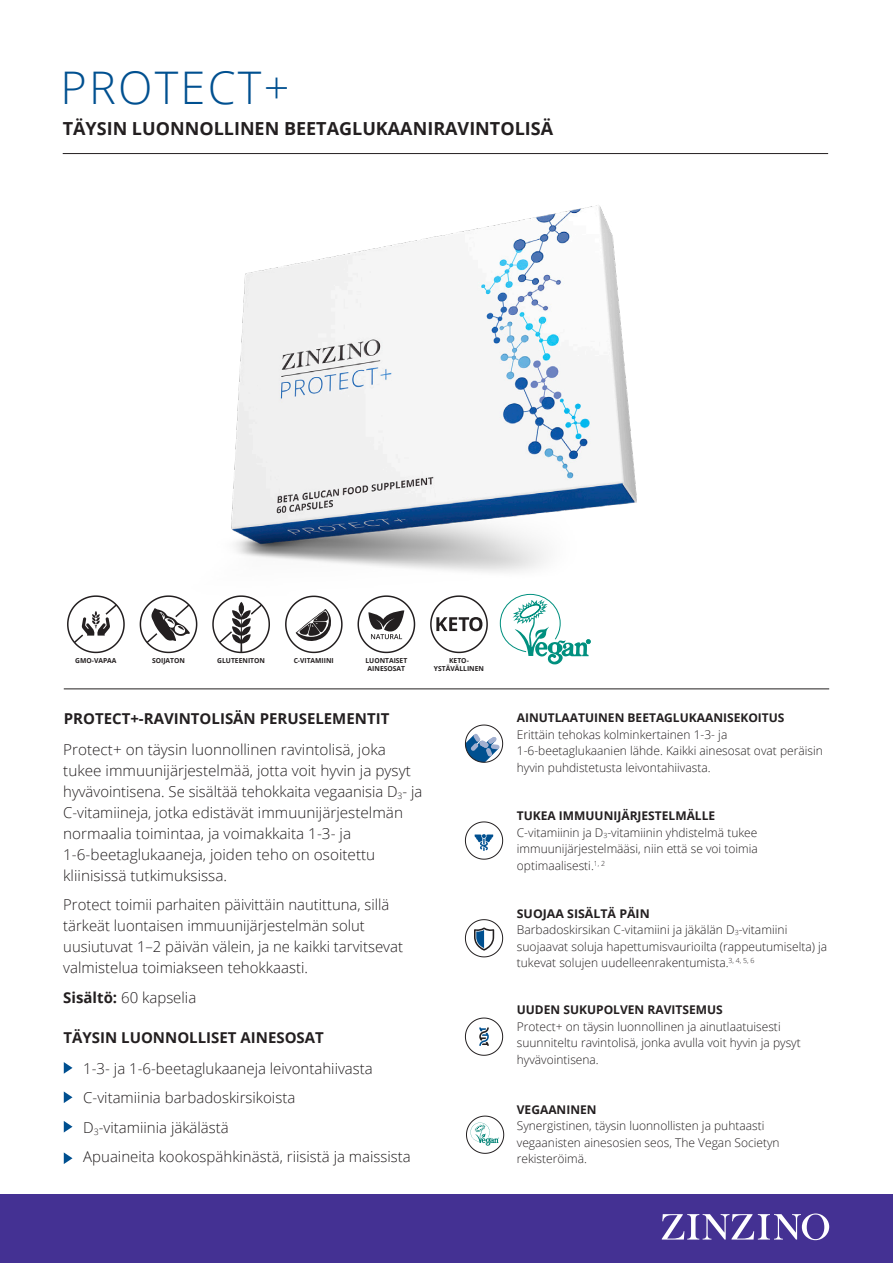
<style>
.page{position:relative;width:893px;height:1263px;background:#fff}
.page>*{position:absolute;margin:0;border:0;box-sizing:border-box;transform-origin:0 0}
.t1{font:300 45px "Open Sans";letter-spacing:.05em;color:#005090}
.Brödtext{font:700 18px "Open Sans";color:#231f20}
.Brödtext-2{font:300 15px/21px "Open Sans";color:#231f20}
.Brödtext-3{font:700 15px "Open Sans";color:#231f20}
.Brödtext-4{font:300 12px/16.5px "Open Sans";color:#231f20}
.Brödtext-5{font:700 12px "Open Sans";color:#231f20}
.Brödtext-6{font:700 6.9px/8.2px "Open Sans";color:#231f20;text-align:center}
.s1{font-weight:700}
</style>
<div class="page">
<div style="left:0;top:1194px;width:893px;height:69px;background:#443193"></div>
<svg style="left:662px;top:1213px;width:167px;height:27px"></svg>
<hr style="left:63px;top:153px;width:765px;height:1px;background:#231f20">
<img style="left:231px;top:205px;width:406px;height:417px">
<svg style="left:67px;top:595px;width:58px;height:59px"></svg>
<svg style="left:139px;top:595px;width:59px;height:59px"></svg>
<svg style="left:212px;top:594px;width:59px;height:60px"></svg>
<svg style="left:284px;top:595px;width:59px;height:59px"></svg>
<svg style="left:357px;top:594px;width:59px;height:60px"></svg>
<svg style="left:429px;top:594px;width:60px;height:60px"></svg>
<hr style="left:64px;top:689px;width:765px;height:1px;background:#231f20">
<svg style="left:464px;top:724px;width:40px;height:39px"></svg>
<svg style="left:464px;top:821px;width:40px;height:39px"></svg>
<svg style="left:464px;top:919px;width:40px;height:39px"></svg>
<svg style="left:464px;top:1017px;width:40px;height:39px"></svg>
<svg style="left:64px;top:1062px;width:9px;height:12px"></svg>
<svg style="left:64px;top:1091px;width:9px;height:12px"></svg>
<svg style="left:64px;top:1121px;width:9px;height:11px"></svg>
<svg style="left:64px;top:1152px;width:9px;height:12px"></svg>
<svg style="left:500px;top:594px;width:90px;height:71px"></svg>
<svg style="left:466px;top:1115px;width:39px;height:39px"></svg>
<p class="t1" style="left:61px;top:56px;width:230px">PROTECT+</p>
<p class="Brödtext" style="left:63px;top:116px;width:492px">TÄYSIN LUONNOLLINEN BEETAGLUKAANIRAVINTOLISÄ</p>
<p class="Brödtext-6" style="left:75px;top:656px;width:43px">GMO-VAPAA</p>
<p class="Brödtext-6" style="left:152px;top:656px;width:34px">SOIJATON</p>
<p class="Brödtext-6" style="left:217px;top:656px;width:49px">GLUTEENITON</p>
<p class="Brödtext-6" style="left:294px;top:656px;width:42px">C-VITAMIINI</p>
<p class="Brödtext-6" style="left:365px;top:656px;width:43px">LUONTAISET<br>AINESOSAT</p>
<p class="Brödtext-6" style="left:434px;top:656px;width:52px">KETO-<br>YSTÄVÄLLINEN</p>
<p class="Brödtext-3" style="left:64px;top:708px;width:327px">PROTECT+-RAVINTOLISÄN PERUSELEMENTIT</p>
<p class="Brödtext-5" style="left:517px;top:710px;width:269px">AINUTLAATUINEN BEETAGLUKAANISEKOITUS</p>
<p class="Brödtext-4" style="left:517px;top:726px;width:307px">Erittäin tehokas kolminkertainen 1-3- ja<br>1-6-beetaglukaanien lähde. Kaikki ainesosat ovat peräisin hyvin puhdistetusta leivontahiivasta.</p>
<p class="Brödtext-5" style="left:517px;top:807px;width:200px">TUKEA IMMUUNIJÄRJESTELMÄLLE</p>
<p class="Brödtext-4" style="left:517px;top:824px;width:243px;text-align:justify">C-vitamiinin ja D<sub>3</sub>-vitamiinin yhdistelmä tukee immuunijärjestelmääsi, niin että se voi toimia optimaalisesti.<sup>1,</sup> <sup>2</sup></p>
<p class="Brödtext-5" style="left:517px;top:905px;width:134px">SUOJAA SISÄLTÄ PÄIN</p>
<p class="Brödtext-4" style="left:517px;top:921px;width:312px">Barbadoskirsikan C-vitamiini ja jäkälän D<sub>3</sub>-vitamiini suojaavat soluja hapettumisvaurioilta (rappeutumiselta) ja tukevat solujen uudelleenrakentumista.<sup>3,</sup> <sup>4,</sup> <sup>5,</sup> <sup>6</sup></p>
<p class="Brödtext-5" style="left:517px;top:1001px;width:207px">UUDEN SUKUPOLVEN RAVITSEMUS</p>
<p class="Brödtext-4" style="left:517px;top:1018px;width:285px">Protect+ on täysin luonnollinen ja ainutlaatuisesti suunniteltu ravintolisä, jonka avulla voit hyvin ja pysyt hyvävointisena.</p>
<p class="Brödtext-5" style="left:517px;top:1101px;width:81px">VEGAANINEN</p>
<p class="Brödtext-4" style="left:517px;top:1117px;width:264px">Synergistinen, täysin luonnollisten ja puhtaasti vegaanisten ainesosien seos, The Vegan Societyn rekisteröimä.</p>
<p class="Brödtext-2" style="left:63px;top:739px;width:361px">Protect+ on täysin luonnollinen ravintolisä, joka tukee immuunijärjestelmää, jotta voit hyvin ja pysyt hyvävointisena. Se sisältää tehokkaita vegaanisia D<sub>3</sub>- ja C-vitamiineja, jotka edistävät immuunijärjestelmän normaalia toimintaa, ja voimakkaita 1-3- ja 1-6-beetaglukaaneja, joiden teho on osoitettu kliinisissä tutkimuksissa.</p>
<p class="Brödtext-2" style="left:63px;top:894px;width:341px">Protect toimii parhaiten päivittäin nautittuna, sillä tärkeät luontaisen immuunijärjestelmän solut uusiutuvat 1–2 päivän välein, ja ne kaikki tarvitsevat valmistelua toimiakseen tehokkaasti.</p>
<p class="Brödtext-2" style="left:63px;top:987px;width:135px"><span class="s1">Sisältö:</span> 60 kapselia</p>
<p class="Brödtext-3" style="left:63px;top:1026px;width:262px">TÄYSIN LUONNOLLISET AINESOSAT</p>
<p class="Brödtext-2" style="left:83px;top:1057px;width:291px">1-3- ja 1-6-beetaglukaaneja leivontahiivasta</p>
<p class="Brödtext-2" style="left:83px;top:1087px;width:214px">C-vitamiinia barbadoskirsikoista</p>
<p class="Brödtext-2" style="left:83px;top:1116px;width:147px">D<sub>3</sub>-vitamiinia jäkälästä</p>
<p class="Brödtext-2" style="left:83px;top:1146px;width:329px">Apuaineita kookospähkinästä, riisistä ja maissista</p>
</div>
